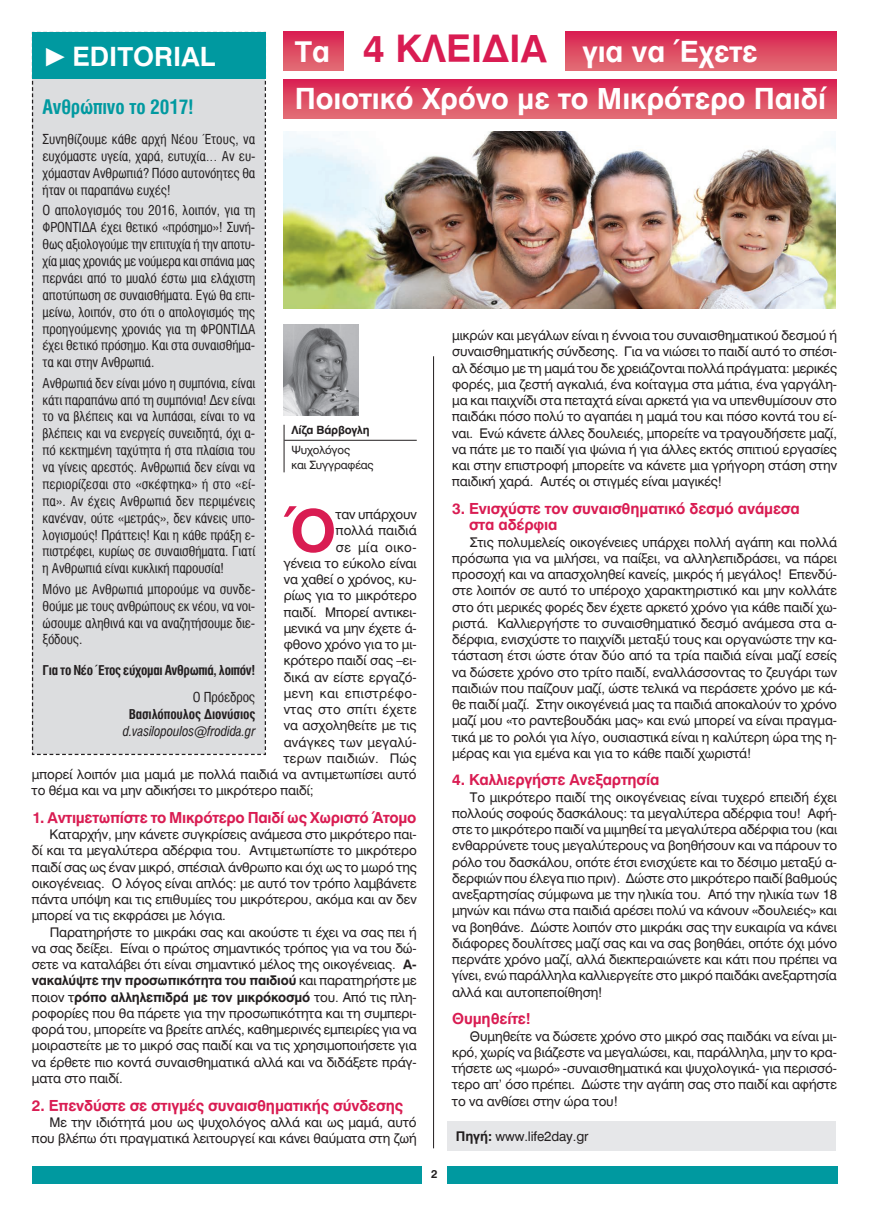
<style>
.page{position:relative;width:869px;height:1223px;background:#fff}
.page>*{position:absolute;margin:0;border:0;box-sizing:border-box;transform-origin:0 0}
.t1{font:57.75px "UB Helvetica Bold";color:#d91c52}
.t2{font:28.75px/46.2px "UB Helvetica Bold";color:#fff}
.t3{font:26.25px "UB Helvetica Bold";color:#fff}
.t4{font:20px "UB Helvetica Cond Bold";letter-spacing:-.01em;color:#0099a0}
.t5{font:15px/16.2px "UB Helvetica Bold";letter-spacing:-.01em;color:#d91c52}
.t6{font:13.75px/16.9px "UB Helvetica Cond";letter-spacing:-.01em;color:#231f20;text-align:justify}
.t7{font:13.75px "UB Helvetica Cond Bold";letter-spacing:-.025em;color:#231f20}
.t8{font:13.75px "UB Helvetica Cond Italic";letter-spacing:-.01em;color:#231f20}
.t9{font:13.12px/16.2px "UB Helvetica";letter-spacing:-.01em;color:#231f20;text-align:justify}
.t10{font:13.12px/16.2px "UB Helvetica Bold";letter-spacing:-.01em;color:#231f20}
.t11{font:13.12px "UB Helvetica";letter-spacing:.03em;color:#231f20}
.t12{font:13.12px "UB Helvetica";letter-spacing:.025em;color:#231f20}
.t13{font:13.12px "UB Helvetica";letter-spacing:.015em;color:#231f20}
.t14{font:13.12px "UB Helvetica";letter-spacing:.02em;color:#231f20}
.t15{font:13.12px "UB Helvetica";letter-spacing:.04em;color:#231f20}
.t16{font:11.25px/15px "UB Helvetica";letter-spacing:-.015em;color:#231f20}
.t17{font:11.25px "UB Helvetica Bold";letter-spacing:-.015em;color:#231f20}
.s1{font-family:"Times New Roman"}
.s2{font-size:37.5px;color:#d91c52}
.s3{font-family:"UB Helvetica Bold"}
.s4{font-family:"UB Helvetica"}
</style>
<div class="page">
<div style="left:447px;top:1121px;width:388px;height:29px;background:#e6e7e9"></div>
<hr style="left:433px;top:356px;width:1px;height:792px;background:#231f20">
<div style="left:32px;top:1166px;width:804px;height:17px;background:#0099a0"></div>
<div style="left:422px;top:1165px;width:24px;height:20px;background:#fff"></div>
<div style="left:31px;top:31px;width:235px;height:724px;background:#dcdddf"></div>
<div style="left:32px;top:32px;width:233px;height:46px;background:#0099a0"></div>
<div style="left:565px;top:32px;width:270px;height:39px;background:linear-gradient(to bottom,#d92151,#e37275)"></div>
<div style="left:283px;top:32px;width:60px;height:39px;background:linear-gradient(to bottom,#d92151,#e37275)"></div>
<div style="left:283px;top:79px;width:552px;height:39px;background:linear-gradient(to bottom,#d92151,#e37175)"></div>
<img style="left:283px;top:132px;width:551px;height:176px">
<hr style="left:284px;top:440px;width:132px;height:1px;background:#231f20">
<img style="left:283px;top:325px;width:75px;height:90px">
<hr style="left:283px;top:425px;width:1px;height:47px;background:#231f20">
<h3 class="t3" style="left:43px;top:41px;width:174px"><span class="s1">►</span>EDITORIAL</h3>
<h2 class="t2" style="left:294px;top:29px;width:532px">Τα <span class="s2">4 ΚΛΕΙΔΙΆ</span> για να Έχετε<br>Ποιοτικό Xρόνο με το Μικρότερο Παιδί</h2>
<h3 class="t4" style="left:43px;top:96px;width:153px">Ανθρώπινο το 2017!</h3>
<p class="t6" style="left:43px;top:131px;width:214px">Συνηθίζουμε κάθε αρχή Νέου Έτους, να ευχόμαστε υγεία, χαρά, ευτυχία… Αν ευ&shy;χόμασταν Ανθρωπιά? Πόσο αυτονόητες θα ήταν οι παραπάνω ευχές!</p>
<p class="t6" style="left:43px;top:202px;width:214px">Ο απολογισμός του 2016, λοιπόν, για τη ΦΡΟΝΤΙΔΑ έχει θετικό «πρόσημο»! Συνή&shy;θως αξιολογούμε την επιτυχία ή την αποτυ&shy;χία μιας χρονιάς με νούμερα και σπάνια μας περνάει από το μυαλό έστω μια ελάχιστη αποτύπωση σε συναισθήματα. Εγώ θα επι&shy;μείνω, λοιπόν, στο ότι ο απολογισμός της προηγούμενης χρονιάς για τη ΦΡΟΝΤΙΔΑ έχει θετικό πρόσημο. Και στα συναισθήμα&shy;τα και στην Ανθρωπιά.</p>
<p class="t6" style="left:43px;top:374px;width:214px">Ανθρωπιά δεν είναι μόνο η συμπόνια, είναι κάτι παραπάνω από τη συμπόνια! Δεν είναι το να βλέπεις και να λυπάσαι, είναι το να βλέπεις και να ενεργείς συνειδητά, όχι α&shy;πό κεκτημένη ταχύτητα ή στα πλαίσια του να γίνεις αρεστός. Ανθρωπιά δεν είναι να περιορίζεσαι στο «σκέφτηκα» ή στο «εί&shy;πα». Αν έχεις Ανθρωπιά δεν περιμένεις κανέναν, ούτε «μετράς», δεν κάνεις υπο&shy;λογισμούς! Πράττεις! Και η κάθε πράξη ε&shy;πιστρέφει, κυρίως σε συναισθήματα. Γιατί η Ανθρωπιά είναι κυκλική παρουσία!</p>
<p class="t6" style="left:43px;top:580px;width:214px">Μόνο με Ανθρωπιά μπορούμε να συνδε&shy;θούμε με τους ανθρώπους εκ νέου, να νοι&shy;ώσουμε αληθινά και να αναζητήσουμε διε&shy;ξόδους.</p>
<p class="t7" style="left:43px;top:662px;width:214px">Για το Νέο Έτος εύχομαι Ανθρωπιά, λοιπόν!</p>
<p class="t6" style="left:193px;top:689px;width:64px">Ο Πρόεδρος</p>
<p class="t7" style="left:129px;top:706px;width:128px">Βασιλόπουλος Διονύσιος</p>
<p class="t8" style="left:123px;top:723px;width:134px">d.vasilopoulos@frodida.gr</p>
<p class="t9" style="left:452px;top:327px;width:386px">μικρών και μεγάλων είναι η έννοια του συναισθηματικού δεσμού ή συναισθηματικής σύνδεσης. Για να νιώσει το παιδί αυτό το σπέσι&shy;αλ δέσιμο με τη μαμά του δε χρειάζονται πολλά πράγματα: μερικές φορές, μια ζεστή αγκαλιά, ένα κοίταγμα στα μάτια, ένα γαργάλη&shy;μα και παιχνίδι στα πεταχτά είναι αρκετά για να υπενθυμίσουν στο παιδάκι πόσο πολύ το αγαπάει η μαμά του και πόσο κοντά του εί&shy;ναι. Ενώ κάνετε άλλες δουλειές, μπορείτε να τραγουδήσετε μαζί, να πάτε με το παιδί για ψώνια ή για άλλες εκτός σπιτιού εργασίες και στην επιστροφή μπορείτε να κάνετε μια γρήγορη στάση στην παιδική χαρά. Αυτές οι στιγμές είναι μαγικές!</p>
<p class="t5" style="left:469px;top:500px;width:332px;text-indent:-17px">3. Ενισχύστε τον συναισθηματικό δεσμό ανάμεσα στα αδέρφια</p>
<p class="t9" style="left:452px;top:533px;width:386px;text-indent:18px">Στις πολυμελείς οικογένειες υπάρχει πολλή αγάπη και πολλά πρόσωπα για να μιλήσει, να παίξει, να αλληλεπιδράσει, να πάρει προσοχή και να απασχοληθεί κανείς, μικρός ή μεγάλος! Επενδύ&shy;στε λοιπόν σε αυτό το υπέροχο χαρακτηριστικό και μην κολλάτε στο ότι μερικές φορές δεν έχετε αρκετό χρόνο για κάθε παιδί χω&shy;ριστά. Καλλιεργήστε το συναισθηματικό δεσμό ανάμεσα στα α&shy;δέρφια, ενισχύστε το παιχνίδι μεταξύ τους και οργανώστε την κα&shy;τάσταση έτσι ώστε όταν δύο από τα τρία παιδιά είναι μαζί εσείς να δώσετε χρόνο στο τρίτο παιδί, εναλλάσσοντας το ζευγάρι των παιδιών που παίζουν μαζί, ώστε τελικά να περάσετε χρόνο με κά&shy;θε παιδί μαζί. Στην οικογένειά μας τα παιδιά αποκαλούν το χρόνο μαζί μου «το ραντεβουδάκι μας» και ενώ μπορεί να είναι πραγμα&shy;τικά με το ρολόι για λίγο, ουσιαστικά είναι η καλύτερη ώρα της η&shy;μέρας και για εμένα και για το κάθε παιδί χωριστά!</p>
<p class="t5" style="left:452px;top:771px;width:209px">4. Καλλιεργήστε Ανεξαρτησία</p>
<p class="t9" style="left:452px;top:788px;width:386px;text-indent:18px">Το μικρότερο παιδί της οικογένειας είναι τυχερό επειδή έχει πολλούς σοφούς δασκάλους: τα μεγαλύτερα αδέρφια του! Αφή&shy;στε το μικρότερο παιδί να μιμηθεί τα μεγαλύτερα αδέρφια του (και ενθαρρύνετε τους μεγαλύτερους να βοηθήσουν και να πάρουν το ρόλο του δασκάλου, οπότε έτσι ενισχύετε και το δέσιμο μεταξύ α&shy;δερφιών που έλεγα πιο πριν). Δώστε στο μικρότερο παιδί βαθμούς ανεξαρτησίας σύμφωνα με την ηλικία του. Από την ηλικία των 18 μηνών και πάνω στα παιδιά αρέσει πολύ να κάνουν «δουλειές» και να βοηθάνε. Δώστε λοιπόν στο μικράκι σας την ευκαιρία να κάνει διάφορες δουλίτσες μαζί σας και να σας βοηθάει, οπότε όχι μόνο περνάτε χρόνο μαζί, αλλά διεκπεραιώνετε και κάτι που πρέπει να γίνει, ενώ παράλληλα καλλιεργείτε στο μικρό παιδάκι ανεξαρτησία αλλά και αυτοπεποίθηση!</p>
<p class="t5" style="left:452px;top:1010px;width:80px">Θυμηθείτε!</p>
<p class="t9" style="left:452px;top:1027px;width:386px;text-indent:18px">Θυμηθείτε να δώσετε χρόνο στο μικρό σας παιδάκι να είναι μι&shy;κρό, χωρίς να βιάζεστε να μεγαλώσει, και, παράλληλα, μην το κρα&shy;τήσετε ως «μωρό» -συναισθηματικά και ψυχολογικά- για περισσό&shy;τερο απ’ όσο πρέπει. Δώστε την αγάπη σας στο παιδί και αφήστε το να ανθίσει στην ώρα του!</p>
<p class="t9" style="left:455px;top:1127px;width:134px"><span class="s3">Πηγή:</span> www.life2day.gr</p>
<p class="t17" style="left:291px;top:423px;width:80px">Λίζα Βάρβογλη</p>
<p class="t16" style="left:291px;top:442px;width:84px">Ψυχολόγος<br>και Συγγραφέας</p>
<h1 class="t1" style="left:284px;top:495px;width:54px">Ό</h1>
<p class="t9" style="left:335px;top:506px;width:82px">ταν υπάρχουν</p>
<p class="t9" style="left:335px;top:522px;width:82px">πολλά παιδιά</p>
<p class="t15" style="left:335px;top:539px;width:82px">σε μία οικο-</p>
<p class="t9" style="left:283px;top:555px;width:134px">γένεια το εύκολο είναι</p>
<p class="t9" style="left:283px;top:571px;width:134px">να χαθεί ο χρόνος, κυ-</p>
<p class="t9" style="left:283px;top:587px;width:134px">ρίως για το μικρότερο</p>
<p class="t9" style="left:283px;top:603px;width:134px">παιδί. Μπορεί αντικει-</p>
<p class="t9" style="left:283px;top:620px;width:134px">μενικά να μην έχετε ά-</p>
<p class="t9" style="left:283px;top:636px;width:134px">φθονο χρόνο για το μι-</p>
<p class="t9" style="left:283px;top:652px;width:134px">κρότερο παιδί σας –ει-</p>
<p class="t9" style="left:283px;top:668px;width:134px">δικά αν είστε εργαζό-</p>
<p class="t11" style="left:283px;top:685px;width:134px">μενη και επιστρέφο-</p>
<p class="t12" style="left:283px;top:701px;width:134px">ντας στο σπίτι έχετε</p>
<p class="t9" style="left:283px;top:717px;width:134px">να ασχοληθείτε με τις</p>
<p class="t13" style="left:283px;top:734px;width:134px">ανάγκες των μεγαλύ-</p>
<p class="t14" style="left:283px;top:750px;width:134px">τερων παιδιών. Πώς</p>
<p class="t9" style="left:32px;top:766px;width:386px">μπορεί λοιπόν μια μαμά με πολλά παιδιά να αντιμετωπίσει αυτό</p>
<p class="t9" style="left:32px;top:782px;width:283px">το θέμα και να μην αδικήσει το μικρότερο παιδί;</p>
<p class="t5" style="left:32px;top:809px;width:386px">1. Αντιμετωπίστε το Μικρότερο Παιδί ως Χωριστό Άτομο</p>
<p class="t9" style="left:32px;top:826px;width:386px;text-indent:18px">Καταρχήν, μην κάνετε συγκρίσεις ανάμεσα στο μικρότερο παι&shy;δί και τα μεγαλύτερα αδέρφια του. Αντιμετωπίστε το μικρότερο παιδί σας ως έναν μικρό, σπέσιαλ άνθρωπο και όχι ως το μωρό της οικογένειας. Ο λόγος είναι απλός: με αυτό τον τρόπο λαμβάνετε πάντα υπόψη και τις επιθυμίες του μικρότερου, ακόμα και αν δεν μπορεί να τις εκφράσει με λόγια.</p>
<p class="t9" style="left:32px;top:923px;width:386px;text-indent:18px">Παρατηρήστε το μικράκι σας και ακούστε τι έχει να σας πει ή να σας δείξει. Είναι ο πρώτος σημαντικός τρόπος για να του δώ&shy;σετε να καταλάβει ότι είναι σημαντικό μέλος της οικογένειας. <span class="s3">Α-</span></p>
<p class="t10" style="left:32px;top:972px;width:386px">νακαλύψτε την προσωπικότητα του παιδιού <span class="s4">και παρατηρήστε με ποιον τ</span>ρόπο αλληλεπιδρά με τον μικρόκοσμό <span class="s4">του. Από τις πλη-</span></p>
<p class="t9" style="left:32px;top:1005px;width:386px">ροφορίες που θα πάρετε για την προσωπικότητα και τη συμπερι&shy;φορά του, μπορείτε να βρείτε απλές, καθημερινές εμπειρίες για να μοιραστείτε με το μικρό σας παιδί και να τις χρησιμοποιήσετε για να έρθετε πιο κοντά συναισθηματικά αλλά και να διδάξετε πράγ&shy;ματα στο παιδί.</p>
<p class="t5" style="left:32px;top:1096px;width:372px">2. Επενδύστε σε στιγμές συναισθηματικής σύνδεσης</p>
<p class="t9" style="left:32px;top:1113px;width:386px;text-align:right">Με την ιδιότητά μου ως ψυχολόγος αλλά και ως μαμά, αυτό που βλέπω ότι πραγματικά λειτουργεί και κάνει θαύματα στη ζωή</p>
<p class="t17" style="left:431px;top:1167px;width:8px">2</p>
</div>
